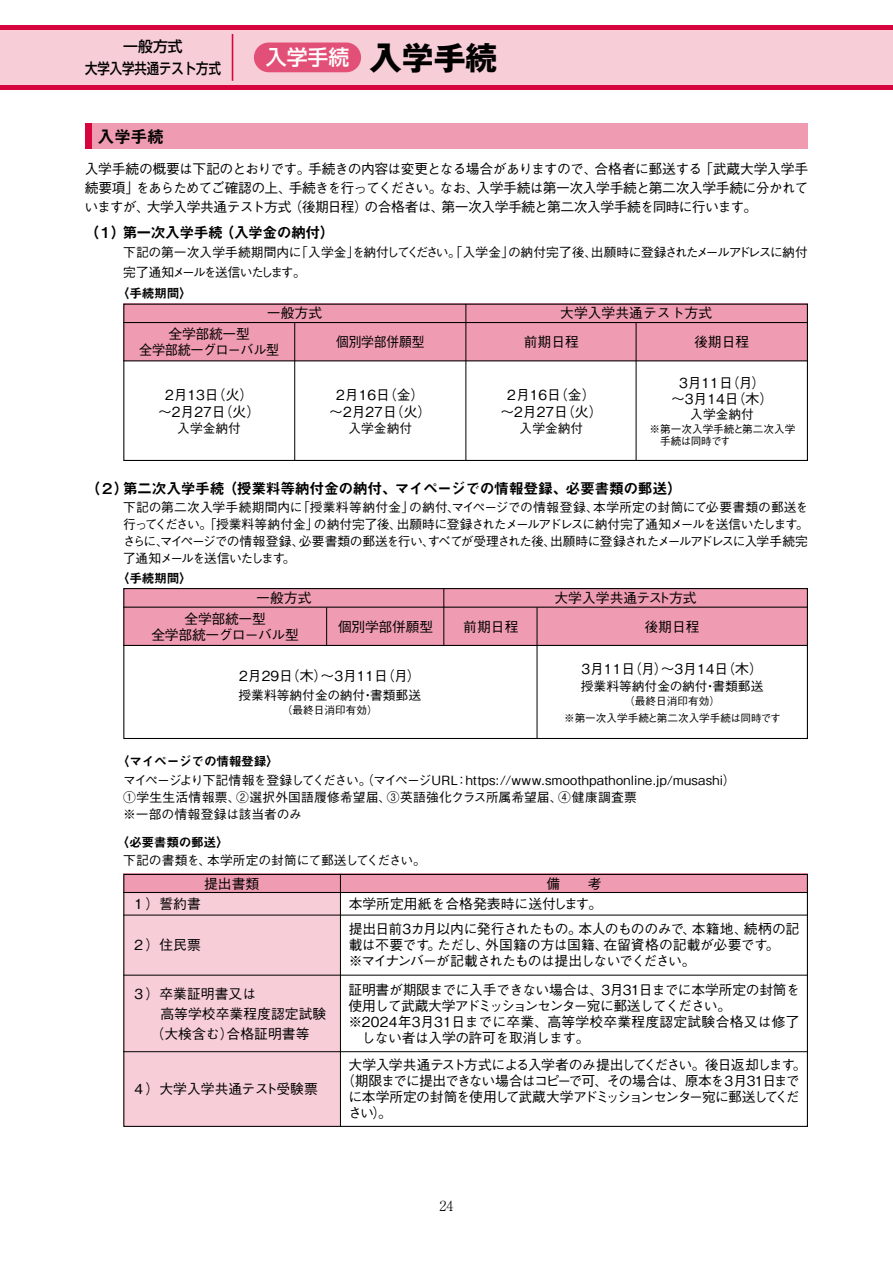
<style>
.page{position:relative;width:893px;height:1263px;background:#fff}
.page>*{position:absolute;margin:0;border:0;box-sizing:border-box;transform-origin:0 0}
.t1{font:700 31.95px "Gothic MB101 Pro";color:#000}
.t2{font:500 20.85px "Shin Go Pro";color:#fff}
.t3{font:16.95px "Midashi Go Pro MB31";color:#000}
.t4{font:14.85px "Midashi Go Pro MB31";letter-spacing:-.03em;color:#000}
.t5{font:500 14.85px/21.3px "Shin Go Pro";color:#000;text-align:center}
.t6{font:500 13.8px/19.2px "Gothic BBB Pro";letter-spacing:-.02em;color:#000;text-align:center}
.t7{font:500 13.8px/17px "Gothic BBB Pro";color:#000;text-align:center}
.t8{font:500 13.8px "Gothic BBB Pro";letter-spacing:-.07em;color:#000}
.t9{font:500 13.8px/15.9px "Gothic BBB Pro";letter-spacing:-.045em;color:#000}
.t10{font:500 13.8px "Gothic BBB Pro";letter-spacing:-.075em;color:#000}
.t11{font:500 13.8px "Gothic BBB Pro";letter-spacing:-.06em;color:#000}
.t12{font:500 13.8px "Gothic BBB Pro";letter-spacing:.015em;color:#000}
.t13{font:500 13.8px "Gothic BBB Pro";letter-spacing:-.02em;color:#000;scale:.93 1}
.t14{font:300 13.8px "Ryumin Pro";color:#000}
.t15{font:500 12.75px/17px "Gothic BBB Pro";color:#000}
.t16{font:500 12.75px/20.2px "Gothic BBB Pro";letter-spacing:-.04em;color:#000}
.t17{font:12.75px "Midashi Go Pro MB31";letter-spacing:-.025em;color:#000}
.t18{font:500 12.75px "Gothic BBB Pro";letter-spacing:-.02em;color:#000}
.t19{font:500 10.65px/12.8px "Gothic BBB Pro";color:#000}
</style>
<div class="page">
<div style="left:0;top:26px;width:893px;height:63px;background:#f7cdd8"></div>
<hr style="left:0;top:26px;width:893px;height:4px;background:#d7053d">
<hr style="left:0;top:85px;width:893px;height:4px;background:#d7053d">
<hr style="left:232px;top:34px;width:1px;height:47px;background:#d7053d">
<div style="left:254px;top:43px;width:107px;height:29px;background:#e35077;border-radius:15px"></div>
<div style="left:85px;top:123px;width:723px;height:26px;background:#ef9bb1"></div>
<div style="left:85px;top:123px;width:6px;height:26px;background:#d7053d"></div>
<div style="left:465px;top:304px;width:342px;height:19px;background:#ef9bb1"></div>
<div style="left:123px;top:304px;width:343px;height:19px;background:#ef9bb1"></div>
<div style="left:466px;top:323px;width:171px;height:38px;background:#ef9bb1"></div>
<div style="left:636px;top:323px;width:171px;height:38px;background:#ef9bb1"></div>
<div style="left:123px;top:323px;width:172px;height:38px;background:#ef9bb1"></div>
<div style="left:294px;top:323px;width:172px;height:38px;background:#ef9bb1"></div>
<hr style="left:123px;top:322px;width:685px;height:1px;background:#000">
<hr style="left:123px;top:360px;width:685px;height:1px;background:#000">
<hr style="left:466px;top:304px;width:1px;height:157px;background:#000">
<hr style="left:636px;top:322px;width:1px;height:138px;background:#000">
<hr style="left:294px;top:322px;width:1px;height:138px;background:#000">
<div style="left:123px;top:304px;width:685px;height:157px;border:1px solid #000"></div>
<div style="left:443px;top:588px;width:365px;height:19px;background:#ef9bb1"></div>
<div style="left:123px;top:588px;width:321px;height:19px;background:#ef9bb1"></div>
<div style="left:444px;top:607px;width:93px;height:38px;background:#ef9bb1"></div>
<div style="left:536px;top:607px;width:272px;height:38px;background:#ef9bb1"></div>
<div style="left:123px;top:607px;width:204px;height:38px;background:#ef9bb1"></div>
<div style="left:326px;top:607px;width:119px;height:38px;background:#ef9bb1"></div>
<hr style="left:123px;top:607px;width:685px;height:1px;background:#000">
<hr style="left:123px;top:645px;width:685px;height:1px;background:#000">
<hr style="left:444px;top:588px;width:1px;height:58px;background:#000">
<hr style="left:537px;top:607px;width:1px;height:132px;background:#000">
<hr style="left:326px;top:607px;width:1px;height:39px;background:#000">
<div style="left:123px;top:588px;width:685px;height:151px;border:1px solid #000"></div>
<div style="left:123px;top:892px;width:217px;height:23px;background:#f7cdd8"></div>
<div style="left:123px;top:874px;width:217px;height:19px;background:#ef9bb1"></div>
<div style="left:340px;top:874px;width:468px;height:19px;background:#ef9bb1"></div>
<div style="left:123px;top:915px;width:217px;height:60px;background:#f7cdd8"></div>
<div style="left:123px;top:975px;width:217px;height:77px;background:#f7cdd8"></div>
<hr style="left:123px;top:892px;width:685px;height:1px;background:#000">
<hr style="left:123px;top:915px;width:685px;height:1px;background:#000">
<hr style="left:123px;top:975px;width:685px;height:1px;background:#000">
<div style="left:123px;top:1052px;width:217px;height:73px;background:#f7cdd8"></div>
<hr style="left:123px;top:1051px;width:685px;height:1px;background:#000">
<hr style="left:340px;top:874px;width:1px;height:252px;background:#000">
<div style="left:123px;top:874px;width:685px;height:253px;border:1px solid #000"></div>
<p class="t5" style="left:85px;top:34px;width:137px">一般方式<br>大学入学共通テスト方式</p>
<h3 class="t3" style="left:98px;top:123px;width:68px">入学手続</h3>
<h2 class="t2" style="left:266px;top:40px;width:85px">入学手続</h2>
<h1 class="t1" style="left:370px;top:31px;width:129px">入学手続</h1>
<p class="t6" style="left:84px;top:157px;width:725px;text-align:justify">入学手続の概要は下記のとおりです。手続きの内容は変更となる場合がありますので、合格者に郵送する「武蔵大学入学手続要項」をあらためてご確認の上、手続きを行ってください。なお、入学手続は第一次入学手続と第二次入学手続に分かれていますが、大学入学共通テスト方式（後期日程）の合格者は、第一次入学手続と第二次入学手続を同時に行います。</p>
<p class="t4" style="left:85px;top:221px;width:252px">（１）第一次入学手続（入学金の納付）</p>
<p class="t16" style="left:123px;top:240px;width:686px;text-indent:-38px">　　　下記の第一次入学手続期間内に「入学金」を納付してください。「入学金」の納付完了後、出願時に登録されたメールアドレスに納付完了通知メールを送信いたします。</p>
<p class="t17" style="left:117px;top:283px;width:76px">〈手続期間〉</p>
<p class="t6" style="left:267px;top:302px;width:57px">一般方式</p>
<p class="t7" style="left:524px;top:297px;width:190px;line-height:28.7px;text-align:left;text-indent:36px">大学入学共通テスト方式前期日程</p>
<p class="t7" style="left:500px;top:384px;width:104px">2月16日（金）〜2月27日（火）</p>
<p class="t15" style="left:520px;top:418px;width:65px">入学金納付</p>
<p class="t6" style="left:139px;top:324px;width:142px;line-height:15.9px">全学部統一型<br>全学部統一グローバル型</p>
<p class="t7" style="left:158px;top:384px;width:104px">2月13日（火）〜2月27日（火）</p>
<p class="t15" style="left:177px;top:418px;width:65px">入学金納付</p>
<p class="t13" style="left:336px;top:331px;width:97px">個別学部併願型</p>
<p class="t7" style="left:329px;top:384px;width:104px">2月16日（金）〜2月27日（火）</p>
<p class="t15" style="left:348px;top:418px;width:65px">入学金納付</p>
<p class="t6" style="left:694px;top:331px;width:57px">後期日程</p>
<p class="t7" style="left:671px;top:373px;width:104px;line-height:15.9px">3月11日（月）〜3月14日（木）</p>
<p class="t15" style="left:690px;top:404px;width:65px">入学金納付</p>
<p class="t19" style="left:649px;top:421px;width:147px">※第一次入学手続と第二次入学　手続は同時です</p>
<p class="t4" style="left:86px;top:476px;width:598px">（２）第二次入学手続（授業料等納付金の納付、マイページでの情報登録、必要書類の郵送）</p>
<p class="t15" style="left:123px;top:497px;width:687px;text-align:justify;text-indent:-38px">　　　下記の第二次入学手続期間内に「授業料等納付金」の納付、マイページでの情報登録、本学所定の封筒にて必要書類の郵送を行ってください。「授業料等納付金」の納付完了後、出願時に登録されたメールアドレスに納付完了通知メールを送信いたします。さらに、マイページでの情報登録、必要書類の郵送を行い、すべてが受理された後、出願時に登録されたメールアドレスに入学手続完了通知メールを送信いたします。</p>
<p class="t17" style="left:117px;top:568px;width:76px">〈手続期間〉</p>
<p class="t6" style="left:256px;top:586px;width:57px">一般方式</p>
<p class="t7" style="left:554px;top:587px;width:144px">大学入学共通テスト方式</p>
<p class="t6" style="left:463px;top:615px;width:57px">前期日程</p>
<p class="t6" style="left:644px;top:615px;width:57px">後期日程</p>
<p class="t7" style="left:581px;top:658px;width:183px">3月11日（月）〜3月14日（木）</p>
<p class="t15" style="left:581px;top:676px;width:184px">授業料等納付金の納付・書類郵送</p>
<p class="t19" style="left:564px;top:691px;width:218px;line-height:17px;text-align:center">（最終日消印有効）<br>※第一次入学手続と第二次入学手続は同時です</p>
<p class="t6" style="left:151px;top:609px;width:149px;line-height:15.9px">全学部統一型<br>全学部統一グローバル型</p>
<p class="t7" style="left:239px;top:666px;width:183px">2月29日（木）〜3月11日（月）</p>
<p class="t15" style="left:238px;top:685px;width:184px">授業料等納付金の納付・書類郵送</p>
<p class="t19" style="left:282px;top:703px;width:97px">（最終日消印有効）</p>
<p class="t6" style="left:338px;top:615px;width:97px">個別学部併願型</p>
<p class="t17" style="left:117px;top:750px;width:163px">〈マイページでの情報登録〉</p>
<p class="t15" style="left:123px;top:770px;width:614px">マイページより下記情報を登録してください。（マイページURL：https://www.smoothpathonline.jp/musashi）<br>①学生生活情報票、②選択外国語履修希望届、③英語強化クラス所属希望届、④健康調査票<br>※一部の情報登録は該当者のみ</p>
<p class="t17" style="left:117px;top:832px;width:114px">〈必要書類の郵送〉</p>
<p class="t18" style="left:123px;top:850px;width:304px">下記の書類を、本学所定の封筒にて郵送してください。</p>
<p class="t6" style="left:132px;top:892px;width:71px">１）誓約書</p>
<p class="t6" style="left:204px;top:872px;width:57px">提出書類</p>
<p class="t6" style="left:546px;top:872px;width:57px">備　考</p>
<p class="t6" style="left:349px;top:889px;width:452px;line-height:25.5px;text-align:left">本学所定用紙を合格発表時に送付します。<br>提出日前3カ月以内に発行されたもの。本人のもののみで、本籍地、続柄の記</p>
<p class="t9" style="left:349px;top:935px;width:433px">載は不要です。ただし、外国籍の方は国籍、在留資格の記載が必要です。※マイナンバーが記載されたものは提出しないでください。</p>
<p class="t6" style="left:349px;top:978px;width:453px">証明書が期限までに入手できない場合は、3月31日までに本学所定の封筒を</p>
<p class="t8" style="left:349px;top:995px;width:384px">使用して武蔵大学アドミッションセンター宛に郵送してください。</p>
<p class="t12" style="left:348px;top:1011px;width:453px">※2024年3月31日までに卒業、高等学校卒業程度認定試験合格又は修了</p>
<p class="t6" style="left:361px;top:1026px;width:230px">しない者は入学の許可を取消します。</p>
<p class="t6" style="left:132px;top:934px;width:71px">２）住民票</p>
<p class="t7" style="left:128px;top:982px;width:200px;line-height:20.2px;text-align:left;text-indent:4px">３）卒業証明書又は<br>　 　高等学校卒業程度認定試験　 （大検含む）合格証明書等</p>
<p class="t7" style="left:132px;top:1078px;width:188px">４）大学入学共通テスト受験票</p>
<p class="t11" style="left:349px;top:1054px;width:460px">大学入学共通テスト方式による入学者のみ提出してください。後日返却します。</p>
<p class="t10" style="left:341px;top:1070px;width:460px">（期限までに提出できない場合はコピーで可、その場合は、原本を3月31日まで</p>
<p class="t8" style="left:348px;top:1085px;width:453px">に本学所定の封筒を使用して武蔵大学アドミッションセンター宛に郵送してくだ</p>
<p class="t6" style="left:348px;top:1101px;width:45px">さい）。</p>
<p class="t14" style="left:440px;top:1195px;width:15px">24</p>
</div>
